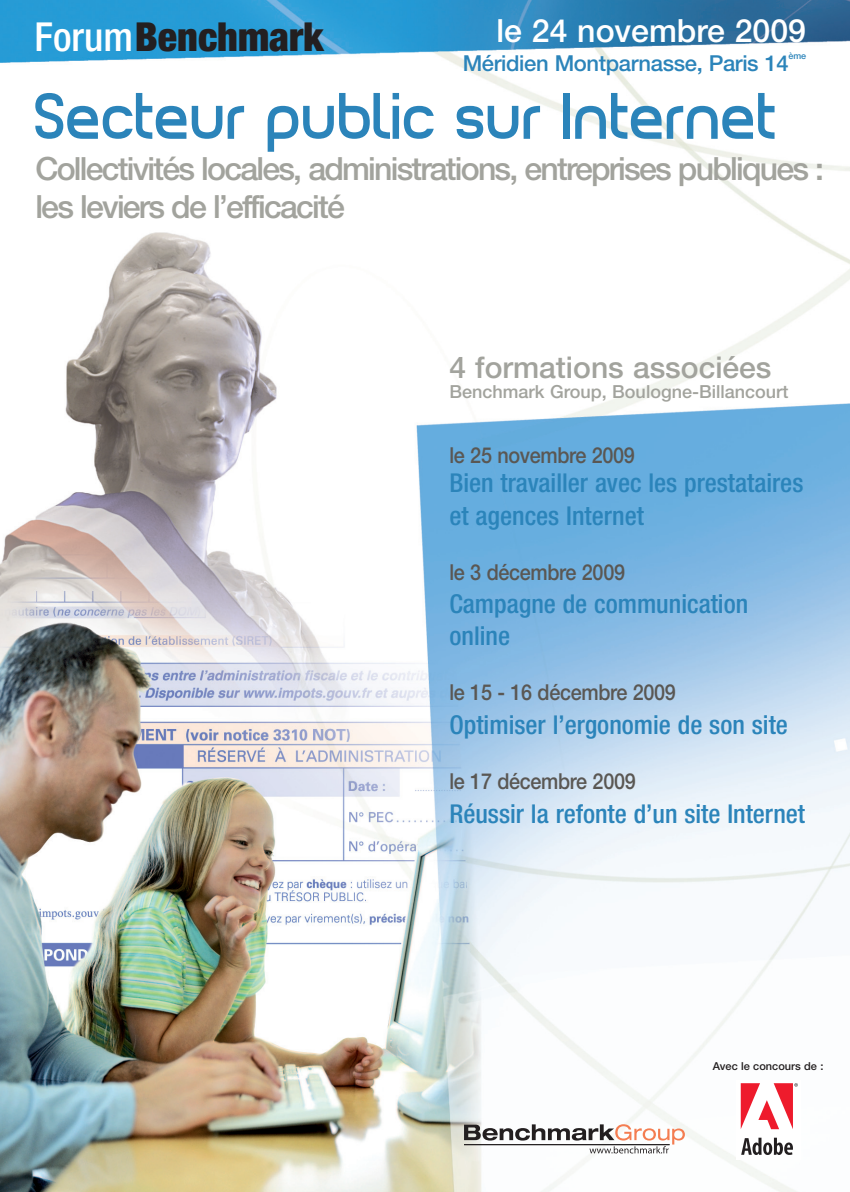
<style>
.page{position:relative;width:850px;height:1192px;background:#fff}
.page>*{position:absolute;margin:0;border:0;box-sizing:border-box;transform-origin:0 0}
.t1{font:62px "Planet Estyle";color:#2b84ba}
.t2{font:900 condensed 40px "Helvetica Neue LT Std";color:#231f20}
.t3{font:500 32px/38px "Helvetica Neue LT Std";letter-spacing:-.055em;color:#a2a39d}
.t4{font:500 32px "Helvetica Neue LT Std";color:#fff}
.t5{font:500 30px "Helvetica Neue LT Std";color:#a2a39d}
.t6{font:500 condensed 26px/32.6px "Helvetica Neue LT Std";color:#2b84ba}
.t7{font:500 22px "Helvetica Neue LT Std";letter-spacing:-.015em;color:#5a5753;scale:.9 1}
.t8{font:500 22px "Helvetica Neue LT Std";letter-spacing:-.015em;color:#2b84ba}
.t9{font:500 18px "Helvetica Neue LT Std";color:#a2a39d}
.t10{font:500 11px "Helvetica Neue LT Std";color:#231f20}
.t11{font:500 9px "Helvetica Neue LT Std";color:#2b84ba}
.s1{font-weight:500;color:#fff}
</style>
<div class="page">
<img style="left:0;top:0;width:849px;height:1191px">
<svg style="left:464px;top:1124px;width:220px;height:29px"></svg>
<div style="left:735px;top:1079px;width:65px;height:80px;background:#fff"></div>
<svg style="left:741px;top:1137px;width:51px;height:17px"></svg>
<svg style="left:740px;top:1083px;width:57px;height:46px"></svg>
<h2 class="t2" style="left:34px;top:14px;width:290px"><span class="s1">Forum</span>Benchmark</h2>
<p class="t4" style="left:496px;top:19px;width:311px">le 24 novembre 2009</p>
<p class="t8" style="left:462px;top:55px;width:327px">Méridien Montparnasse, Paris 14</p>
<p class="t11" style="left:788px;top:52px;width:19px">ème</p>
<h1 class="t1" style="left:35px;top:81px;width:744px">Secteur public sur Internet</h1>
<p class="t3" style="left:35px;top:152px;width:789px">Collectivités locales, administrations, entreprises publiques : les leviers de l’efficacité</p>
<p class="t5" style="left:449px;top:357px;width:323px">4 formations associées</p>
<p class="t9" style="left:449px;top:385px;width:340px">Benchmark Group, Boulogne-Billancourt</p>
<p class="t7" style="left:449px;top:447px;width:207px">le 25 novembre 2009</p>
<p class="t6" style="left:449px;top:469px;width:355px">Bien travailler avec les prestataires et agences Internet</p>
<p class="t7" style="left:449px;top:564px;width:196px">le 3 décembre 2009</p>
<p class="t6" style="left:449px;top:589px;width:300px">Campagne de communication online</p>
<p class="t7" style="left:449px;top:684px;width:253px">le 15 - 16 décembre 2009</p>
<p class="t6" style="left:449px;top:710px;width:340px">Optimiser l’ergonomie de son site</p>
<p class="t7" style="left:449px;top:773px;width:208px">le 17 décembre 2009</p>
<p class="t6" style="left:449px;top:799px;width:357px">Réussir la refonte d’un site Internet</p>
<p class="t10" style="left:712px;top:1062px;width:112px">Avec le concours de :</p>
</div>
